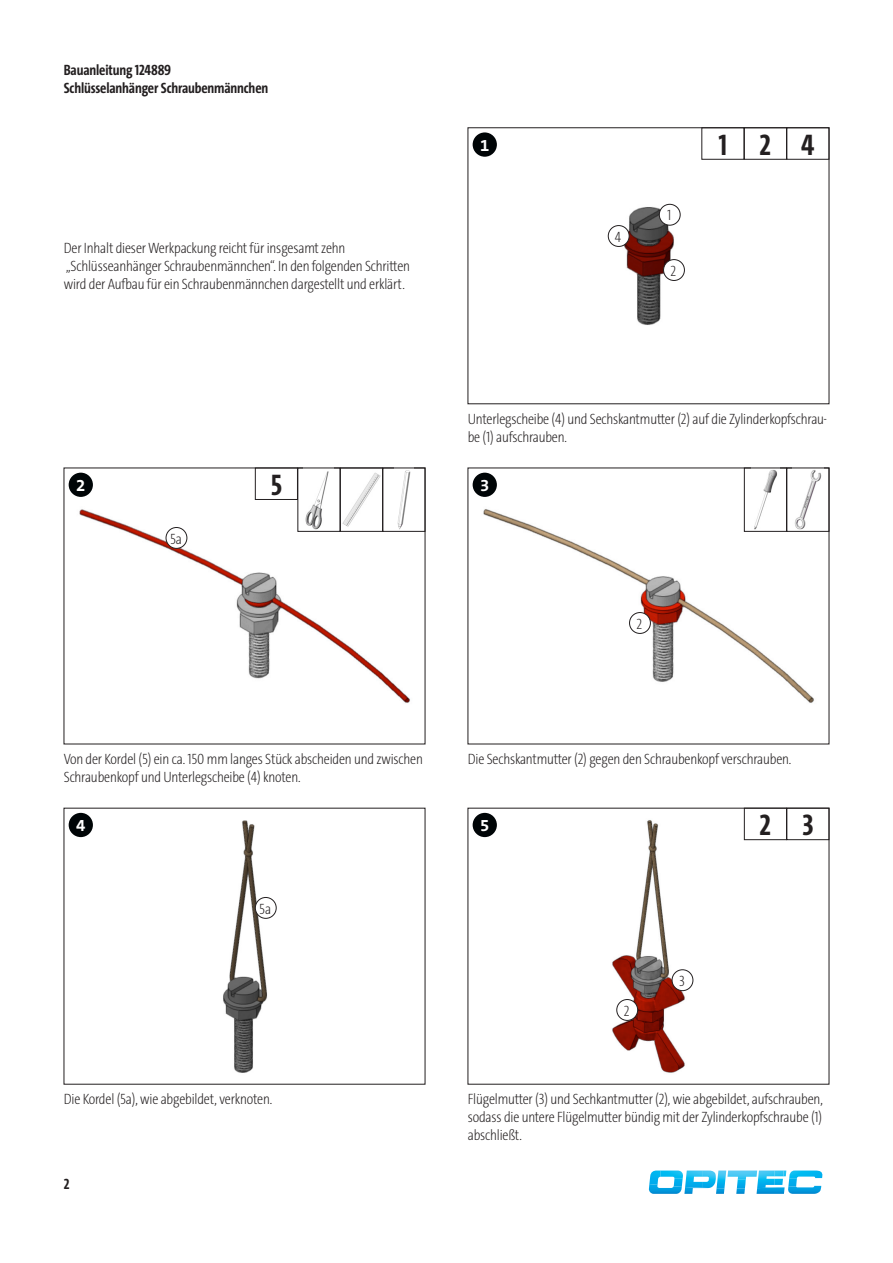
<style>
.page{position:relative;width:893px;height:1263px;background:#fff}
.page>*{position:absolute;margin:0;border:0;box-sizing:border-box;transform-origin:0 0}
.Anleitungstext-Inhal{font:700 30px "The Sans Cd LF7";color:#231f20}
.t1{font:700 16.8px "The Sans B W7";color:#fff}
.Anleitungstext-Inhal-2{font:200 15px/18px "The Sans Cd LF2";letter-spacing:-.01em;color:#231f20}
.Anleitungstext-Inhal-3{font:700 15px "The Sans Cd LF7";letter-spacing:-.01em;color:#231f20}
</style>
<div class="page">
<svg style="left:648px;top:1170px;width:175px;height:24px"></svg>
<img style="left:622px;top:203px;width:56px;height:122px">
<img style="left:79px;top:494px;width:344px;height:209px">
<img style="left:483px;top:494px;width:344px;height:209px">
<img style="left:223px;top:820px;width:54px;height:253px">
<img style="left:612px;top:820px;width:82px;height:253px">
<div style="left:472px;top:132px;width:26px;height:26px;background:#000507;border-radius:50%"></div>
<div style="left:471px;top:131px;width:28px;height:27px;border:2px solid #fff;border-radius:50%"></div>
<div style="left:68px;top:472px;width:26px;height:26px;background:#000507;border-radius:50%"></div>
<div style="left:67px;top:471px;width:28px;height:28px;border:2px solid #fff;border-radius:50%"></div>
<div style="left:472px;top:472px;width:26px;height:26px;background:#000507;border-radius:50%"></div>
<div style="left:471px;top:471px;width:28px;height:28px;border:2px solid #fff;border-radius:50%"></div>
<div style="left:68px;top:812px;width:26px;height:26px;background:#000507;border-radius:50%"></div>
<div style="left:67px;top:811px;width:28px;height:28px;border:2px solid #fff;border-radius:50%"></div>
<div style="left:472px;top:812px;width:26px;height:26px;background:#000507;border-radius:50%"></div>
<div style="left:471px;top:811px;width:28px;height:28px;border:2px solid #fff;border-radius:50%"></div>
<div style="left:255px;top:468px;width:43px;height:32px;border:1px solid #231f20"></div>
<div style="left:663px;top:260px;width:21px;height:20px;background:#fff;border-radius:50%"></div>
<div style="left:663px;top:259px;width:22px;height:22px;border:1px solid #231f20;border-radius:50%"></div>
<div style="left:629px;top:612px;width:21px;height:21px;background:#fff;border-radius:50%"></div>
<div style="left:629px;top:612px;width:22px;height:22px;border:1px solid #231f20;border-radius:50%"></div>
<div style="left:617px;top:999px;width:21px;height:21px;background:#fff;border-radius:50%"></div>
<div style="left:617px;top:999px;width:21px;height:21px;border:1px solid #231f20;border-radius:50%"></div>
<div style="left:744px;top:808px;width:43px;height:32px;border:1px solid #231f20"></div>
<div style="left:166px;top:527px;width:21px;height:21px;background:#fff;border-radius:50%"></div>
<div style="left:166px;top:527px;width:21px;height:22px;border:1px solid #231f20;border-radius:50%"></div>
<div style="left:672px;top:970px;width:21px;height:21px;background:#fff;border-radius:50%"></div>
<div style="left:672px;top:969px;width:21px;height:22px;border:1px solid #231f20;border-radius:50%"></div>
<img style="left:395px;top:470px;width:18px;height:59px">
<img style="left:342px;top:472px;width:39px;height:57px">
<div style="left:340px;top:468px;width:43px;height:63px;border:1px solid #231f20"></div>
<img style="left:793px;top:470px;width:30px;height:59px">
<img style="left:304px;top:471px;width:30px;height:58px">
<div style="left:744px;top:128px;width:43px;height:31px;border:1px solid #231f20"></div>
<div style="left:608px;top:226px;width:21px;height:20px;background:#fff;border-radius:50%"></div>
<div style="left:608px;top:225px;width:21px;height:22px;border:1px solid #231f20;border-radius:50%"></div>
<div style="left:659px;top:204px;width:21px;height:21px;background:#fff;border-radius:50%"></div>
<div style="left:659px;top:204px;width:21px;height:21px;border:1px solid #231f20;border-radius:50%"></div>
<div style="left:787px;top:808px;width:42px;height:32px;border:1px solid #231f20"></div>
<img style="left:752px;top:470px;width:27px;height:59px">
<div style="left:744px;top:468px;width:43px;height:63px;border:1px solid #231f20"></div>
<div style="left:255px;top:897px;width:21px;height:21px;background:#fff;border-radius:50%"></div>
<div style="left:255px;top:897px;width:21px;height:21px;border:1px solid #231f20;border-radius:50%"></div>
<p class="Anleitungstext-Inhal-3" style="left:64px;top:60px;width:109px">Bauanleitung 124889</p>
<p class="Anleitungstext-Inhal-3" style="left:64px;top:78px;width:206px">Schlüsselanhänger Schraubenmännchen</p>
<p class="Anleitungstext-Inhal-2" style="left:64px;top:239px;width:283px">Der Inhalt dieser Werkpackung reicht für insgesamt zehn</p>
<p class="Anleitungstext-Inhal-2" style="left:64px;top:257px;width:348px">„Schlüsseanhänger Schraubenmännchen“. In den folgenden Schritten wird der Aufbau für ein Schraubenmännchen dargestellt und erklärt.</p>
<p class="t1" style="left:480px;top:134px;width:11px">1</p>
<p class="Anleitungstext-Inhal-2" style="left:615px;top:227px;width:8px">4</p>
<p class="Anleitungstext-Inhal-2" style="left:667px;top:206px;width:6px">1</p>
<p class="Anleitungstext-Inhal-2" style="left:671px;top:261px;width:7px">2</p>
<p class="Anleitungstext-Inhal" style="left:718px;top:125px;width:10px">1</p>
<p class="Anleitungstext-Inhal" style="left:760px;top:125px;width:13px">2</p>
<p class="Anleitungstext-Inhal" style="left:801px;top:125px;width:15px">4</p>
<p class="Anleitungstext-Inhal-2" style="left:468px;top:409px;width:360px">Unterlegscheibe (4) und Sechskantmutter (2) auf die Zylinderkopfschrau&shy;be (1) aufschrauben.</p>
<p class="Anleitungstext-Inhal" style="left:271px;top:466px;width:13px">5</p>
<p class="t1" style="left:76px;top:475px;width:11px">2</p>
<p class="t1" style="left:480px;top:475px;width:11px">3</p>
<p class="Anleitungstext-Inhal-2" style="left:170px;top:529px;width:13px">5a</p>
<p class="Anleitungstext-Inhal-2" style="left:637px;top:614px;width:7px">2</p>
<p class="Anleitungstext-Inhal-2" style="left:64px;top:749px;width:361px">Von der Kordel (5) ein ca. 150 mm langes Stück abscheiden und zwischen<br>Schraubenkopf und Unterlegscheibe (4) knoten.</p>
<p class="Anleitungstext-Inhal-2" style="left:468px;top:749px;width:325px">Die Sechskantmutter (2) gegen den Schraubenkopf verschrauben.</p>
<p class="t1" style="left:76px;top:815px;width:11px">4</p>
<p class="t1" style="left:480px;top:815px;width:11px">5</p>
<p class="Anleitungstext-Inhal" style="left:760px;top:806px;width:13px">2</p>
<p class="Anleitungstext-Inhal" style="left:802px;top:806px;width:13px">3</p>
<p class="Anleitungstext-Inhal-2" style="left:259px;top:899px;width:13px">5a</p>
<p class="Anleitungstext-Inhal-2" style="left:624px;top:1001px;width:7px">2</p>
<p class="Anleitungstext-Inhal-2" style="left:679px;top:971px;width:7px">3</p>
<p class="Anleitungstext-Inhal-2" style="left:64px;top:1089px;width:210px">Die Kordel (5a), wie abgebildet, verknoten.</p>
<p class="Anleitungstext-Inhal-2" style="left:468px;top:1089px;width:357px;text-align:justify">Flügelmutter (3) und Sechkantmutter (2), wie abgebildet, aufschrauben, sodass die untere Flügelmutter bündig mit der Zylinderkopfschraube (1) abschließt.</p>
<p class="Anleitungstext-Inhal-3" style="left:64px;top:1174px;width:7px">2</p>
</div>
